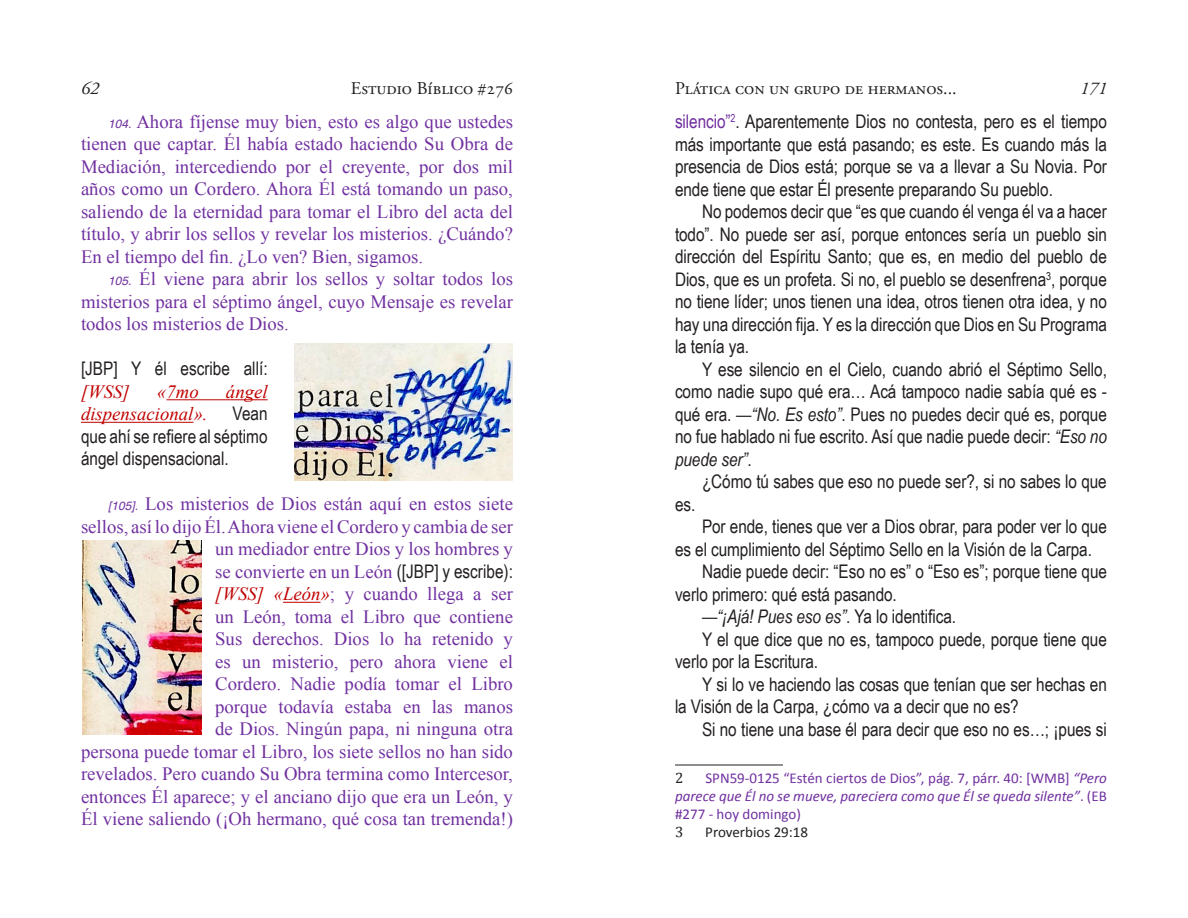
<style>
.page{position:relative;width:1188px;height:918px;background:#fff}
.page>*{position:absolute;margin:0;border:0;box-sizing:border-box;transform-origin:0 0}
.t1{font:18.75px/22.5px "Arial Narrow";letter-spacing:-.005em;color:#231f20;text-align:justify}
.t2{font:18.75px/22.5px "Times New Roman";color:#7030a0;text-align:justify}
.t3{font:italic 18.75px "Arial Narrow";letter-spacing:-.005em;color:#231f20}
.t4{font:italic 18.75px "Times New Roman";color:#c00000}
.t5{font:18px "Adobe Garamond Pro";color:#231f20}
.t6{font:italic 18px "Adobe Garamond Pro";color:#231f20}
.t7{font:15px/18px "Calibri";color:#7030a0;text-align:justify}
.t8{font:15px "Calibri";color:#231f20}
.t9{font:15px "Cambria";color:#231f20}
.s1{font-family:"Helvetica";font-style:italic;font-size:12px}
.s2{font-family:"Arial Narrow";color:#231f20}
.s3{font-style:italic;color:#c00000}
.s4{color:#7030a0}
.s5{font-style:italic}
.s6{font-style:normal}
</style>
<div class="page">
<hr style="left:167px;top:400px;width:101px;height:1px;background:#c00000">
<hr style="left:81px;top:422px;width:112px;height:1px;background:#c00000">
<hr style="left:283px;top:602px;width:38px;height:1px;background:#c00000">
<img style="left:295px;top:344px;width:218px;height:136px">
<img style="left:82px;top:540px;width:120px;height:195px">
<hr style="left:675px;top:765px;width:108px;height:1px;background:#231f20">
<p class="t6" style="left:81px;top:78px;width:19px">62</p>
<p class="t5" style="left:351px;top:78px;width:164px">Estudio Bíblico #276</p>
<p class="t2" style="left:81px;top:110px;width:434px;text-indent:27px"><span class="s1">104.</span> Ahora fíjense muy bien, esto es algo que ustedes tienen que captar. Él había estado haciendo Su Obra de Mediación, intercediendo por el creyente, por dos mil años como un Cordero. Ahora Él está tomando un paso, saliendo de la eternidad para tomar el Libro del acta del título, y abrir los sellos y revelar los misterios. ¿Cuándo?<br>En el tiempo del fin. ¿Lo ven? Bien, sigamos.</p>
<p class="t2" style="left:81px;top:267px;width:434px;text-indent:27px"><span class="s1">105.</span> Él viene para abrir los sellos y soltar todos los misterios para el séptimo ángel, cuyo Mensaje es revelar todos los misterios de Dios.</p>
<p class="t1" style="left:81px;top:357px;width:188px">[JBP] Y él escribe allí:</p>
<p class="t4" style="left:81px;top:379px;width:50px">[WSS]</p>
<p class="t4" style="left:157px;top:379px;width:43px">«7mo</p>
<p class="t4" style="left:226px;top:379px;width:43px">ángel</p>
<p class="t4" style="left:81px;top:401px;width:128px">dispensacional».</p>
<p class="t1" style="left:81px;top:402px;width:188px;text-indent:152px">Vean que ahí se refiere al séptimo ángel dispensacional.</p>
<p class="t2" style="left:81px;top:492px;width:434px;text-align:right"><span class="s1">[105].</span> Los misterios de Dios están aquí en estos siete sellos, así lo dijo Él. Ahora viene el Cordero y cambia de ser un mediador entre Dios y los hombres y<br>se convierte en un León <span class="s2">([JBP] y escribe):<br></span><span class="s3">[WSS] «León»</span>; y cuando llega a ser<br>un León, toma el Libro que contiene<br>Sus derechos. Dios lo ha retenido y<br>es un misterio, pero ahora viene el<br>Cordero. Nadie podía tomar el Libro<br>porque todavía estaba en las manos<br>de Dios. Ningún papa, ni ninguna otra<br>persona puede tomar el Libro, los siete sellos no han sido revelados. Pero cuando Su Obra termina como Intercesor, entonces Él aparece; y el anciano dijo que era un León, y Él viene saliendo (¡Oh hermano, qué cosa tan tremenda!)</p>
<p class="t5" style="left:675px;top:78px;width:283px">Plática con un grupo de hermanos...</p>
<p class="t6" style="left:1080px;top:78px;width:28px">171</p>
<p class="t1" style="left:675px;top:110px;width:434px"><span class="s4">silencio”</span><sup>2</sup>. Aparentemente Dios no contesta, pero es el tiempo más importante que está pasando; es este. Es cuando más la presencia de Dios está; porque se va a llevar a Su Novia. Por ende tiene que estar Él presente preparando Su pueblo.</p>
<p class="t1" style="left:675px;top:200px;width:434px;text-indent:27px">No podemos decir que “es que cuando él venga él va a hacer todo”. No puede ser así, porque entonces sería un pueblo sin dirección del Espíritu Santo; que es, en medio del pueblo de Dios, que es un profeta. Si no, el pueblo se desenfrena<sup>3</sup>, porque no tiene líder; unos tienen una idea, otros tienen otra idea, y no hay una dirección fija. Y es la dirección que Dios en Su Programa la tenía ya.</p>
<p class="t1" style="left:675px;top:357px;width:434px;text-indent:27px">Y ese silencio en el Cielo, cuando abrió el Séptimo Sello, como nadie supo qué era… Acá tampoco nadie sabía qué es - qué era. <span class="s5">—“No. Es esto”</span>. Pues no puedes decir qué es, porque no fue hablado ni fue escrito. Así que nadie puede decir: <span class="s5">“Eso no puede ser”</span>.</p>
<p class="t1" style="left:702px;top:470px;width:406px">¿Cómo tú sabes que eso no puede ser?, si no sabes lo que</p>
<p class="t1" style="left:675px;top:492px;width:22px">es.</p>
<p class="t1" style="left:702px;top:515px;width:407px">Por ende, tienes que ver a Dios obrar, para poder ver lo que</p>
<p class="t1" style="left:675px;top:537px;width:419px">es el cumplimiento del Séptimo Sello en la Visión de la Carpa.</p>
<p class="t1" style="left:702px;top:560px;width:407px">Nadie puede decir: “Eso no es” o “Eso es”; porque tiene que</p>
<p class="t1" style="left:675px;top:582px;width:223px">verlo primero: qué está pasando.</p>
<p class="t3" style="left:702px;top:604px;width:256px">—“¡Ajá! Pues eso es”<span class="s6">. Ya lo identifica.</span></p>
<p class="t1" style="left:702px;top:627px;width:406px">Y el que dice que no es, tampoco puede, porque tiene que</p>
<p class="t1" style="left:675px;top:650px;width:145px">verlo por la Escritura.</p>
<p class="t1" style="left:702px;top:672px;width:406px">Y si lo ve haciendo las cosas que tenían que ser hechas en</p>
<p class="t1" style="left:675px;top:695px;width:345px">la Visión de la Carpa, ¿cómo va a decir que no es?</p>
<p class="t1" style="left:702px;top:717px;width:406px">Si no tiene una base él para decir que eso no es…; ¡pues si</p>
<p class="t9" style="left:675px;top:769px;width:10px">2</p>
<p class="t7" style="left:675px;top:768px;width:434px;text-indent:30px">SPN59-0125 “Estén ciertos de Dios”, pág. 7, párr. 40: [WMB] <span class="s5">“Pero parece que Él no se mueve, pareciera como que Él se queda silente”</span>. (EB #277 - hoy domingo)</p>
<p class="t9" style="left:675px;top:823px;width:10px">3</p>
<p class="t8" style="left:705px;top:823px;width:104px">Proverbios 29:18</p>
</div>
